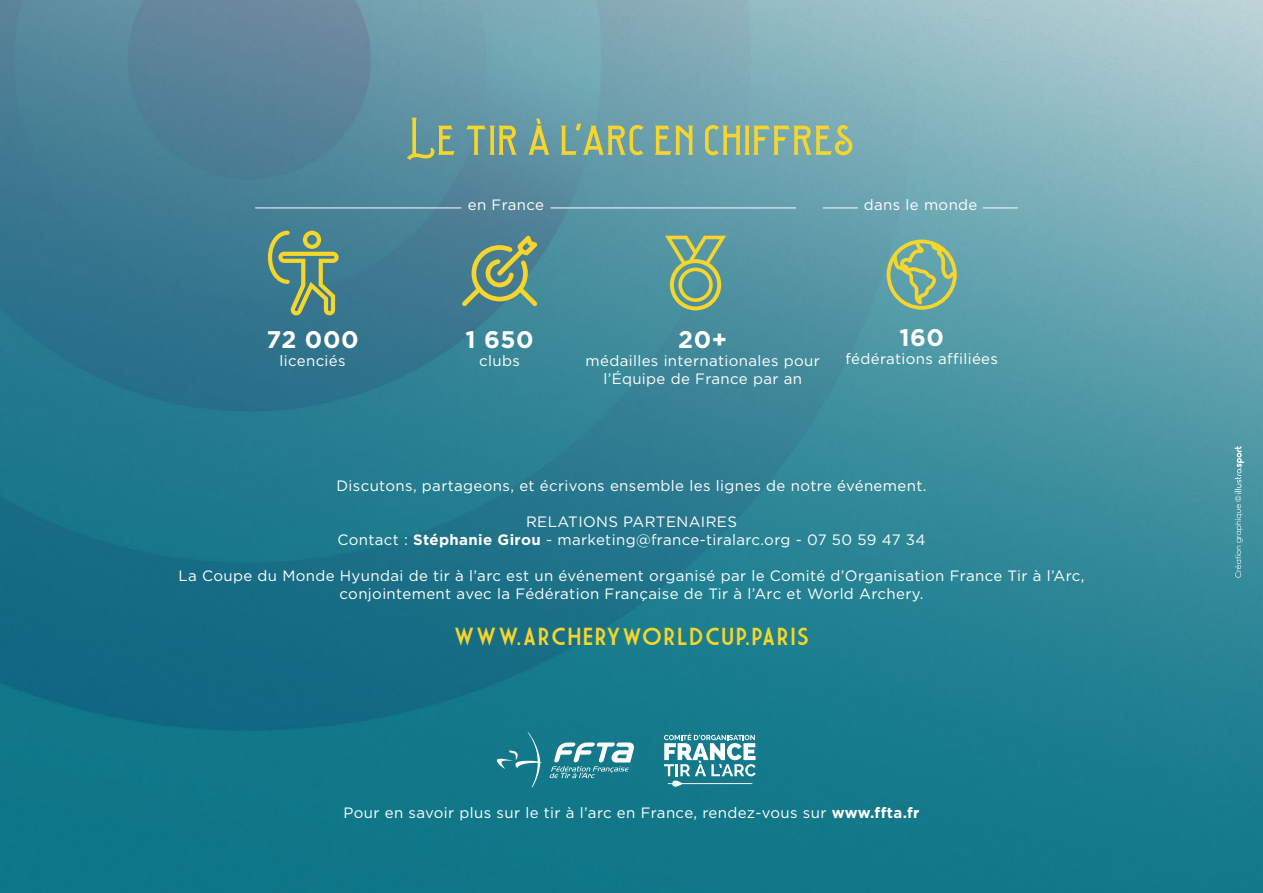
<style>
.page{position:relative;width:1263px;height:893px;background:#fff}
.page>*{position:absolute;margin:0;border:0;box-sizing:border-box;transform-origin:0 0}
.t1{font:54.45px "Sequents DEMO";color:#f6d52c}
.t2{font:24px "Market Deco";letter-spacing:.05em;color:#f6d52c}
.t3{font:700 24px "Gotham";letter-spacing:.025em;color:#fff}
.t4{font:15px/18px "Gotham";letter-spacing:.025em;color:#fff;text-align:center}
.s1{font-weight:700}
</style>
<div class="page">
<img style="left:0;top:0;width:1263px;height:893px">
<svg style="left:536px;top:119px;width:5px;height:5px"></svg>
<svg style="left:497px;top:732px;width:45px;height:55px;background:#278393"></svg>
<svg style="left:550px;top:742px;width:85px;height:36px"></svg>
<svg style="left:268px;top:231px;width:71px;height:84px;background:#709374"></svg>
<svg style="left:462px;top:236px;width:75px;height:70px;background:#769676"></svg>
<svg style="left:665px;top:236px;width:61px;height:74px;background:#83a77c"></svg>
<svg style="left:887px;top:240px;width:70px;height:70px;background:#8db185"></svg>
<hr style="left:255px;top:208px;width:206px;height:1px;background:#fff">
<hr style="left:551px;top:208px;width:245px;height:1px;background:#fff">
<hr style="left:823px;top:208px;width:34px;height:1px;background:#fff">
<hr style="left:983px;top:208px;width:34px;height:1px;background:#fff">
<svg style="left:1234px;top:446px;width:10px;height:132px"></svg>
<svg style="left:664px;top:733px;width:92px;height:54px"></svg>
<h1 class="t1" style="left:407px;top:114px;width:451px">Le tir a l'arc en chiffres</h1>
<h2 class="t3" style="left:266px;top:324px;width:94px">72 000</h2>
<p class="t4" style="left:279px;top:351px;width:68px">licenciés</p>
<p class="t4" style="left:468px;top:196px;width:78px">en France</p>
<p class="t4" style="left:864px;top:196px;width:115px">dans le monde</p>
<h2 class="t3" style="left:465px;top:324px;width:70px">1 650</h2>
<p class="t4" style="left:479px;top:351px;width:42px">clubs</p>
<h2 class="t3" style="left:678px;top:324px;width:51px">20+</h2>
<p class="t4" style="left:585px;top:351px;width:236px">médailles internationales pour l’Équipe de France par an</p>
<h2 class="t3" style="left:899px;top:322px;width:46px">160</h2>
<p class="t4" style="left:845px;top:350px;width:154px">fédérations affiliées</p>
<p class="t4" style="left:336px;top:476px;width:591px">Discutons, partageons, et écrivons ensemble les lignes de notre événement.</p>
<p class="t4" style="left:337px;top:512px;width:590px">RELATIONS PARTENAIRES<br>Contact : <span class="s1">Stéphanie Girou</span> - marketing@france-tiralarc.org - 07 50 59 47 34</p>
<p class="t4" style="left:178px;top:566px;width:907px">La Coupe du Monde Hyundai de tir à l’arc est un événement organisé par le Comité d’Organisation France Tir à l’Arc, conjointement avec la Fédération Française de Tir à l’Arc et World Archery.</p>
<h2 class="t2" style="left:454px;top:623px;width:357px">WWW.ARCHERYWORLDCUP.PARIS</h2>
<p class="t4" style="left:343px;top:803px;width:577px">Pour en savoir plus sur le tir à l’arc en France, rendez-vous sur <span class="s1">www.ffta.fr</span></p>
</div>
